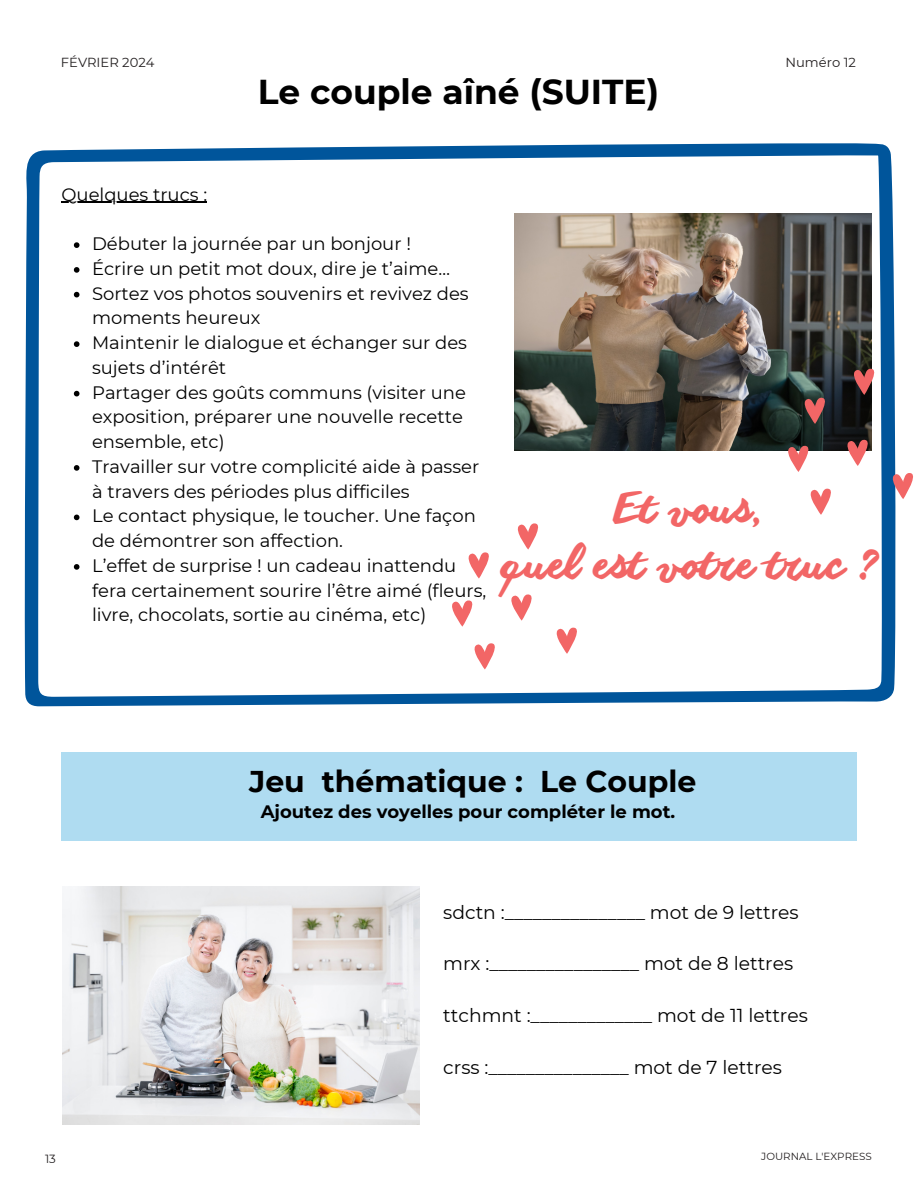
<style>
.page{position:relative;width:918px;height:1188px;background:#fff}
.page>*{position:absolute;margin:0;border:0;box-sizing:border-box;transform-origin:0 0}
.t1{font:40.5px/56.2px "Anothershabby";color:#f26666;text-align:center}
.t2{font:700 34.5px "Montserrat";color:#000}
.t3{font:700 30px "Montserrat";color:#000}
.t4{font:18.75px "Montserrat";color:#000}
.t5{font:18px/24.8px "Montserrat";color:#000}
.t6{font:700 18px "Montserrat";color:#000}
.t7{font:13.05px "Montserrat";color:#231f20}
.t8{font:11.85px "Montserrat";color:#231f20}
.t9{font:10.35px "Montserrat";color:#231f20}
</style>
<div class="page">
<img style="left:63px;top:887px;width:356px;height:237px">
<svg style="left:24px;top:143px;width:872px;height:563px"></svg>
<img style="left:515px;top:213px;width:357px;height:238px">
<svg style="left:784px;top:443px;width:29px;height:29px"></svg>
<svg style="left:801px;top:395px;width:29px;height:29px"></svg>
<svg style="left:807px;top:486px;width:29px;height:29px"></svg>
<svg style="left:843px;top:437px;width:30px;height:29px"></svg>
<svg style="left:850px;top:366px;width:29px;height:29px"></svg>
<svg style="left:889px;top:470px;width:24px;height:29px"></svg>
<hr style="left:61px;top:202px;width:146px;height:1px;background:#000">
<svg style="left:74px;top:242px;width:5px;height:6px"></svg>
<svg style="left:74px;top:267px;width:5px;height:6px"></svg>
<svg style="left:74px;top:292px;width:5px;height:5px"></svg>
<svg style="left:74px;top:341px;width:5px;height:6px"></svg>
<svg style="left:74px;top:391px;width:5px;height:5px"></svg>
<svg style="left:74px;top:465px;width:5px;height:6px"></svg>
<svg style="left:74px;top:515px;width:5px;height:5px"></svg>
<svg style="left:74px;top:564px;width:5px;height:6px"></svg>
<svg style="left:448px;top:598px;width:29px;height:29px"></svg>
<svg style="left:465px;top:550px;width:29px;height:29px"></svg>
<svg style="left:470px;top:641px;width:30px;height:28px"></svg>
<svg style="left:507px;top:592px;width:30px;height:29px"></svg>
<svg style="left:514px;top:521px;width:29px;height:29px"></svg>
<svg style="left:553px;top:625px;width:29px;height:29px"></svg>
<div style="left:61px;top:753px;width:795px;height:88px;background:#afdcf1"></div>
<p class="t7" style="left:61px;top:55px;width:95px">FÉVRIER 2024</p>
<p class="t7" style="left:786px;top:55px;width:72px">Numéro 12</p>
<h2 class="t2" style="left:258px;top:70px;width:403px">Le couple aîné (SUITE)</h2>
<p class="t5" style="left:61px;top:182px;width:147px">Quelques trucs :</p>
<p class="t5" style="left:92px;top:231px;width:396px">Débuter la journée par un bonjour !<br>Écrire un petit mot doux, dire je t’aime… Sortez vos photos souvenirs et revivez des moments heureux<br>Maintenir le dialogue et échanger sur des sujets d’intérêt<br>Partager des goûts communs (visiter une exposition, préparer une nouvelle recette ensemble, etc)<br>Travailler sur votre complicité aide à passer à travers des périodes plus difficiles<br>Le contact physique, le toucher. Une façon de démontrer son affection.<br>L’effet de surprise ! un cadeau inattendu fera certainement sourire l’être aimé (fleurs, livre, chocolats, sortie au cinéma, etc)</p>
<h1 class="t1" style="left:502px;top:485px;width:377px">Et vous,<br>quel est votre truc ?</h1>
<h3 class="t3" style="left:249px;top:763px;width:449px">Jeu thématique : Le Couple</h3>
<p class="t6" style="left:261px;top:800px;width:416px">Ajoutez des voyelles pour compléter le mot.</p>
<p class="t4" style="left:443px;top:901px;width:357px">sdctn :_______________ mot de 9 lettres</p>
<p class="t4" style="left:443px;top:952px;width:351px">mrx :________________ mot de 8 lettres</p>
<p class="t4" style="left:443px;top:1004px;width:366px">ttchmnt :_____________ mot de 11 lettres</p>
<p class="t4" style="left:443px;top:1056px;width:340px">crss :_______________ mot de 7 lettres</p>
<p class="t8" style="left:45px;top:1151px;width:12px">13</p>
<p class="t9" style="left:761px;top:1150px;width:112px">JOURNAL L'EXPRESS</p>
</div>
